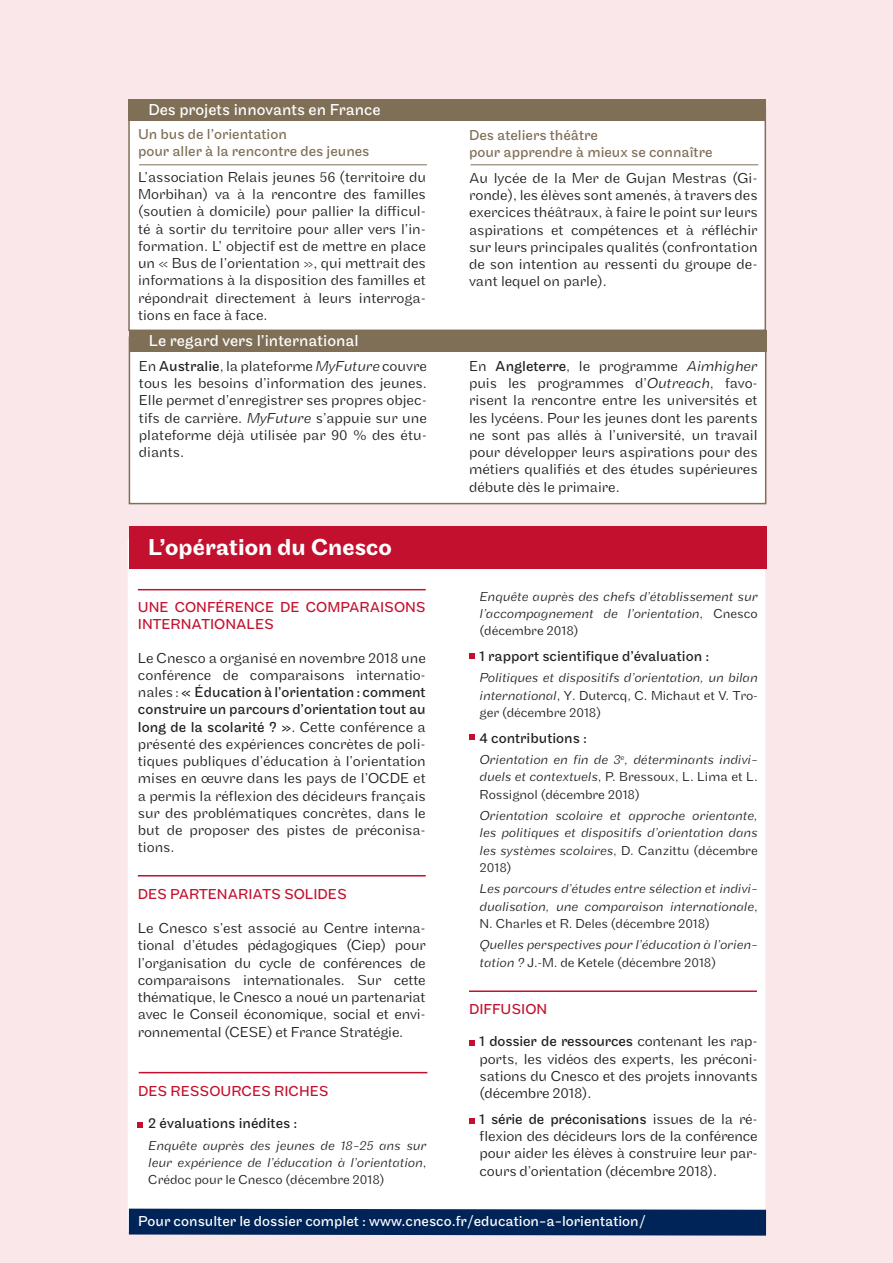
<style>
.page{position:relative;width:893px;height:1263px;background:#f9e7ea}
.page>*{position:absolute;margin:0;border:0;box-sizing:border-box;transform-origin:0 0}
.t1{font:500 24px "Maple";color:#fff}
.t2{font:16.5px "Maple";color:#fff}
.t3{font:300 15px/17.2px "Maple";color:#231f20;text-align:justify}
.t4{font:15px "Maple";color:#806f57}
.t5{font:15px/17.2px "Maple";color:#c3102e}
.t6{font:15px "Maple";color:#fff}
.t7{font:15px "Maple";color:#231f20}
.t8{font:italic 300 13.5px/17.2px "Maple";color:#231f20;text-align:justify}
.s1{font-weight:400}
.s2{font-style:italic}
.s3{font-style:normal}
</style>
<div class="page">
<div style="left:128px;top:539px;width:637px;height:692px;background:#fff"></div>
<div style="left:129px;top:526px;width:637px;height:42px;background:#c3102e"></div>
<svg style="left:129px;top:1208px;width:637px;height:27px;background:#0c2e5f"></svg>
<div style="left:128px;top:108px;width:638px;height:223px;background:#fff;border:2px solid #806f57"></div>
<div style="left:129px;top:99px;width:637px;height:22px;background:#806f57"></div>
<hr style="left:139px;top:164px;width:288px;height:1px;background:#806f57">
<hr style="left:470px;top:164px;width:288px;height:1px;background:#806f57">
<div style="left:129px;top:336px;width:637px;height:168px;background:#fff;border:2px solid #806f57"></div>
<div style="left:129px;top:330px;width:637px;height:22px;background:#806f57"></div>
<hr style="left:138px;top:589px;width:288px;height:1px;background:#c3102e">
<hr style="left:469px;top:990px;width:288px;height:2px;background:#c3102e">
<hr style="left:138px;top:875px;width:288px;height:1px;background:#c3102e">
<hr style="left:139px;top:1072px;width:288px;height:1px;background:#c3102e">
<svg style="left:469px;top:653px;width:6px;height:5px"></svg>
<svg style="left:469px;top:1118px;width:6px;height:6px"></svg>
<svg style="left:137px;top:1122px;width:6px;height:6px"></svg>
<svg style="left:469px;top:1040px;width:6px;height:6px"></svg>
<svg style="left:469px;top:734px;width:6px;height:6px"></svg>
<p class="t2" style="left:148px;top:101px;width:234px">Des projets innovants en France</p>
<p class="t4" style="left:138px;top:125px;width:150px">Un bus de l’orientation</p>
<p class="t4" style="left:138px;top:143px;width:233px">pour aller à la rencontre des jeunes</p>
<p class="t3" style="left:138px;top:168px;width:289px">L’association Relais jeunes 56 (territoire du Morbihan) va à la rencontre des familles (soutien à domicile) pour pallier la difficul&shy;té à sortir du territoire pour aller vers l’in&shy;formation. L’ objectif est de mettre en place un « Bus de l’orientation », qui mettrait des informations à la disposition des familles et répondrait directement à leurs interroga&shy;tions en face à face.</p>
<p class="t2" style="left:149px;top:332px;width:211px">Le regard vers l’international</p>
<p class="t4" style="left:469px;top:126px;width:130px">Des ateliers théâtre</p>
<p class="t4" style="left:469px;top:144px;width:245px">pour apprendre à mieux se connaître</p>
<p class="t3" style="left:469px;top:169px;width:290px">Au lycée de la Mer de Gujan Mestras (Gi&shy;ronde), les élèves sont amenés, à travers des exercices théâtraux, à faire le point sur leurs aspirations et compétences et à réfléchir sur leurs principales qualités (confrontation de son intention au ressenti du groupe de&shy;vant lequel on parle).</p>
<p class="t3" style="left:139px;top:357px;width:289px">En <span class="s1">Australie</span>, la plateforme <span class="s2">MyFuture</span> couvre tous les besoins d’information des jeunes.<br>Elle permet d’enregistrer ses propres objec&shy;tifs de carrière. <span class="s2">MyFuture</span> s’appuie sur une plateforme déjà utilisée par 90 % des étu&shy;diants.</p>
<p class="t3" style="left:469px;top:357px;width:290px">En <span class="s1">Angleterre</span>, le programme <span class="s2">Aimhigher </span>puis les programmes d’<span class="s2">Outreach</span>, favo&shy;risent la rencontre entre les universités et les lycéens. Pour les jeunes dont les parents ne sont pas allés à l’université, un travail pour développer leurs aspirations pour des métiers qualifiés et des études supérieures débute dès le primaire.</p>
<p class="t1" style="left:148px;top:533px;width:245px">L’opération du Cnesco</p>
<p class="t5" style="left:138px;top:598px;width:289px">UNE CONFÉRENCE DE COMPARAISONS<br>INTERNATIONALES</p>
<p class="t3" style="left:138px;top:649px;width:289px">Le Cnesco a organisé en novembre 2018 une conférence de comparaisons internatio&shy;nales : <span class="s1">« Éducation à l’orientation : comment construire un parcours d’orientation tout au long de la scolarité ? »</span>. Cette conférence a présenté des expériences concrètes de poli&shy;tiques publiques d’éducation à l’orientation mises en œuvre dans les pays de l’OCDE et a permis la réflexion des décideurs français sur des problématiques concrètes, dans le but de proposer des pistes de préconisa&shy;tions.</p>
<p class="t5" style="left:138px;top:885px;width:210px">DES PARTENARIATS SOLIDES</p>
<p class="t3" style="left:138px;top:919px;width:289px">Le Cnesco s’est associé au Centre interna&shy;tional d’études pédagogiques (Ciep) pour l’organisation du cycle de conférences de comparaisons internationales. Sur cette thématique, le Cnesco a noué un partenariat avec le Conseil économique, social et envi&shy;ronnemental (CESE) et France Stratégie.</p>
<p class="t5" style="left:138px;top:1082px;width:192px">DES RESSOURCES RICHES</p>
<p class="t7" style="left:148px;top:1114px;width:151px">2 évaluations inédites :</p>
<p class="t8" style="left:148px;top:1136px;width:280px">Enquête auprès des jeunes de 18-25 ans sur leur expérience de l’éducation à l’orientation<span class="s3">, Crédoc pour le Cnesco (décembre 2018)</span></p>
<p class="t8" style="left:480px;top:587px;width:280px">Enquête auprès des chefs d’établissement sur l’accompagnement de l’orientation<span class="s3">, Cnesco (décembre 2018)</span></p>
<p class="t7" style="left:480px;top:647px;width:231px">1 rapport scientifique d’évaluation :</p>
<p class="t8" style="left:480px;top:669px;width:280px">Politiques et dispositifs d’orientation, un bilan international<span class="s3">, Y. Dutercq, C. Michaut et V. Tro&shy;ger (décembre 2018)</span></p>
<p class="t7" style="left:480px;top:729px;width:109px">4 contributions :</p>
<p class="t8" style="left:480px;top:751px;width:280px">Orientation en fin de 3<sup>e</sup>, déterminants indivi&shy;duels et contextuels<span class="s3">, P. Bressoux, L. Lima et L.<br>Rossignol (décembre 2018)</span></p>
<p class="t8" style="left:480px;top:807px;width:280px">Orientation scolaire et approche orientante, les politiques et dispositifs d’orientation dans les systèmes scolaires<span class="s3">, D. Canzittu (décembre 2018)</span></p>
<p class="t8" style="left:480px;top:880px;width:280px">Les parcours d’études entre sélection et indivi&shy;dualisation, une comparaison internationale<span class="s3">, N. Charles et R. Deles (décembre 2018)</span></p>
<p class="t8" style="left:480px;top:936px;width:280px">Quelles perspectives pour l’éducation à l’orien&shy;tation ? <span class="s3">J.-M. de Ketele (décembre 2018)</span></p>
<p class="t5" style="left:469px;top:1001px;width:80px">DIFFUSION</p>
<p class="t3" style="left:480px;top:1033px;width:280px"><span class="s1">1 dossier de ressources</span> contenant les rap&shy;ports, les vidéos des experts, les préconi&shy;sations du Cnesco et des projets innovants (décembre 2018).</p>
<p class="t3" style="left:480px;top:1110px;width:280px"><span class="s1">1 série de préconisations</span> issues de la ré&shy;flexion des décideurs lors de la conférence pour aider les élèves à construire leur par&shy;cours d’orientation (décembre 2018).</p>
<p class="t6" style="left:138px;top:1213px;width:509px">Pour consulter le dossier complet : www.cnesco.fr/education-a-lorientation/</p>
</div>
